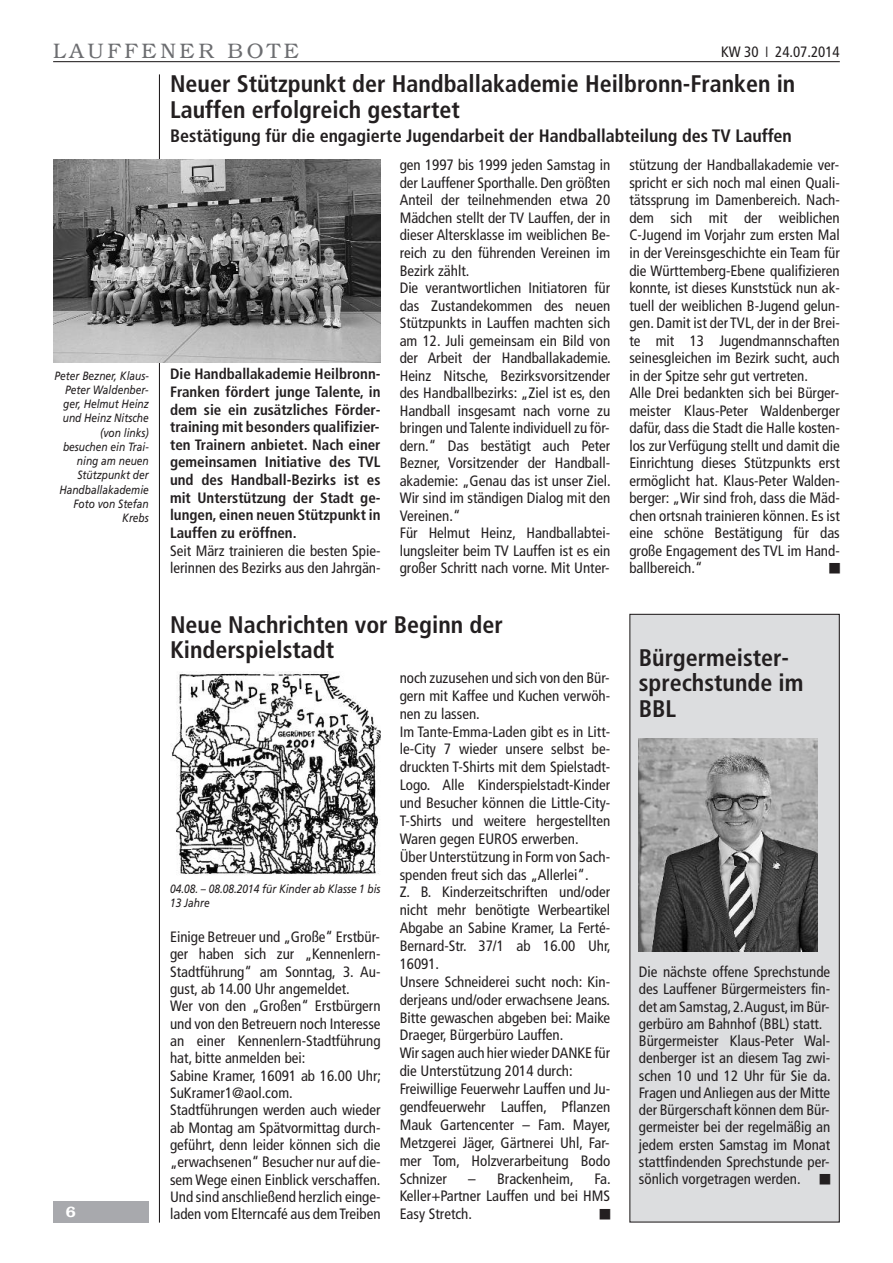
<style>
.page{position:relative;width:893px;height:1263px;background:#fff}
.page>*{position:absolute;margin:0;border:0;box-sizing:border-box;transform-origin:0 0}
.t1{font:700 condensed 24px/25.5px "Frutiger LT";color:#231f20}
.t2{font:300 21px "Bookman LT";letter-spacing:.175em;color:#6c6d70}
.t3{font:700 condensed 18px "Frutiger LT";color:#231f20}
.t4{font:condensed 15px/17.5px "Frutiger LT";color:#231f20}
.t5{font:700 condensed 15px/17.7px "Frutiger LT";color:#231f20;text-align:justify}
.t6{font:600 15px "Bookman LT";color:#fff}
.t7{font:italic 12px/14.2px "Frutiger LT";color:#231f20;text-align:right;scale:.85 1}
</style>
<div class="page">
<hr style="left:159px;top:74px;width:1px;height:1148px;background:#231f20">
<hr style="left:53px;top:61px;width:787px;height:1px;background:#231f20">
<div style="left:53px;top:1201px;width:96px;height:21px;background:#a8a9ad"></div>
<img style="left:53px;top:159px;width:328px;height:203px">
<img style="left:171px;top:672px;width:210px;height:203px">
<div style="left:630px;top:614px;width:209px;height:608px;background:#dcdddf"></div>
<div style="left:629px;top:614px;width:211px;height:608px;border:1px solid #231f20"></div>
<img style="left:639px;top:738px;width:178px;height:213px">
<h2 class="t2" style="left:53px;top:38px;width:247px">LAUFFENER BOTE</h2>
<p class="t4" style="left:721px;top:44px;width:120px">KW 30 ❘ 24.07.2014</p>
<h1 class="t1" style="left:170px;top:73px;width:627px">Neuer Stützpunkt der Handballakademie Heilbronn-Franken in<br>Lauffen erfolgreich gestartet</h1>
<p class="t3" style="left:170px;top:129px;width:623px">Bestätigung für die engagierte Jugendarbeit der Handballabteilung des TV Lauffen</p>
<p class="t4" style="left:400px;top:158px;width:213px">gen 1997 bis 1999 jeden Samstag in der Lauffener Sporthalle. Den größten Anteil der teilnehmenden etwa 20<br>Mädchen stellt der TV Lauffen, der in dieser Altersklasse im weiblichen Be&shy;reich zu den führenden Vereinen im Bezirk zählt.<br>Die verantwortlichen Initiatoren für das Zustandekommen des neuen Stützpunkts in Lauffen machten sich am 12. Juli gemeinsam ein Bild von der Arbeit der Handballakademie.<br>Heinz Nitsche, Bezirksvorsitzender des Handballbezirks: „Ziel ist es, den Handball insgesamt nach vorne zu bringen und Talente individuell zu för&shy;dern.“ Das bestätigt auch Peter Bezner, Vorsitzender der Handball&shy;akademie: „Genau das ist unser Ziel.<br>Wir sind im ständigen Dialog mit den Vereinen.“<br>Für Helmut Heinz, Handballabtei&shy;lungsleiter beim TV Lauffen ist es ein großer Schritt nach vorne. Mit Unter-</p>
<p class="t4" style="left:629px;top:158px;width:212px">stützung der Handballakademie ver&shy;spricht er sich noch mal einen Quali&shy;tätssprung im Damenbereich. Nach&shy;dem sich mit der weiblichen C-Jugend im Vorjahr zum ersten Mal in der Vereinsgeschichte ein Team für die Württemberg-Ebene qualifizieren konnte, ist dieses Kunststück nun ak&shy;tuell der weiblichen B-Jugend gelun&shy;gen. Damit ist der TVL, der in der Brei&shy;te mit 13 Jugendmannschaften seinesgleichen im Bezirk sucht, auch in der Spitze sehr gut vertreten.<br>Alle Drei bedankten sich bei Bürger&shy;meister Klaus-Peter Waldenberger dafür, dass die Stadt die Halle kosten&shy;los zur Verfügung stellt und damit die Einrichtung dieses Stützpunkts erst ermöglicht hat. Klaus-Peter Walden&shy;berger: „Wir sind froh, dass die Mäd&shy;chen ortsnah trainieren können. Es ist eine schöne Bestätigung für das große Engagement des TVL im Hand&shy;ballbereich.“</p>
<h1 class="t1" style="left:170px;top:613px;width:334px">Neue Nachrichten vor Beginn der<br>Kinderspielstadt</h1>
<p class="t7" style="left:55px;top:369px;width:112px">Peter Bezner, Klaus-<br>Peter Waldenber&shy;ger, Helmut Heinz und Heinz Nitsche (von links) besuchen ein Trai&shy;ning am neuen<br>Stützpunkt der<br>Handballakademie<br>Foto von Stefan<br>Krebs</p>
<p class="t5" style="left:170px;top:366px;width:212px">Die Handballakademie Heilbronn-Franken fördert junge Talente, in dem sie ein zusätzliches Förder&shy;training mit besonders qualifizier&shy;ten Trainern anbietet. Nach einer gemeinsamen Initiative des TVL und des Handball-Bezirks ist es mit Unterstützung der Stadt ge&shy;lungen, einen neuen Stützpunkt in Lauffen zu eröffnen.</p>
<p class="t4" style="left:170px;top:543px;width:212px">Seit März trainieren die besten Spie&shy;lerinnen des Bezirks aus den Jahrgän-</p>
<h1 class="t1" style="left:639px;top:647px;width:166px">Bürgermeister&shy;sprechstunde im<br>BBL</h1>
<p class="t4" style="left:400px;top:670px;width:213px">noch zuzusehen und sich von den Bür&shy;gern mit Kaffee und Kuchen verwöh&shy;nen zu lassen.<br>Im Tante-Emma-Laden gibt es in Litt&shy;le-City 7 wieder unsere selbst be&shy;druckten T-Shirts mit dem Spielstadt-<br>Logo. Alle Kinderspielstadt-Kinder und Besucher können die Little-City-<br>T-Shirts und weitere hergestellten<br>Waren gegen EUROS erwerben.<br>Über Unterstützung in Form von Sach&shy;spenden freut sich das „Allerlei“.<br>Z. B. Kinderzeitschriften und/oder nicht mehr benötigte Werbeartikel<br>Abgabe an Sabine Kramer, La Ferté-<br>Bernard-Str. 37/1 ab 16.00 Uhr,<br>16091.<br>Unsere Schneiderei sucht noch: Kin&shy;derjeans und/oder erwachsene Jeans.<br>Bitte gewaschen abgeben bei: Maike<br>Draeger, Bürgerbüro Lauffen.<br>Wirsagen auch hierwieder DANKE für die Unterstützung 2014 durch:<br>Freiwillige Feuerwehr Lauffen und Ju&shy;gendfeuerwehr Lauffen, Pflanzen<br>Mauk Gartencenter – Fam. Mayer,<br>Metzgerei Jäger, Gärtnerei Uhl, Far&shy;mer Tom, Holzverarbeitung Bodo<br>Schnizer</p>
<p class="t7" style="left:170px;top:882px;width:249px;text-align:left">04.08. – 08.08.2014 für Kinder ab Klasse 1 bis<br>13 Jahre</p>
<p class="t4" style="left:170px;top:929px;width:213px">Einige Betreuer und „Große“ Erstbür&shy;ger haben sich zur „Kennenlern-Stadtführung“ am Sonntag, 3. Au&shy;gust, ab 14.00 Uhr angemeldet.<br>Wer von den „Großen“ Erstbürgern und von den Betreuern noch Interesse an einer Kennenlern-Stadtführung hat, bitte anmelden bei:<br>Sabine Kramer, 16091 ab 16.00 Uhr; SuKramer1@aol.com.<br>Stadtführungen werden auch wieder ab Montag am Spätvormittag durch&shy;geführt, denn leider können sich die „erwachsenen“ Besucher nur auf die&shy;semWege einen Einblick verschaffen.<br>Und sind anschließend herzlich einge&shy;laden vom Elterncafé aus demTreiben</p>
<p class="t4" style="left:639px;top:964px;width:193px">Die nächste offene Sprechstunde des Lauffener Bürgermeisters fin&shy;det amSamstag,2.August,imBür&shy;gerbüro am Bahnhof (BBL) statt.<br>Bürgermeister Klaus-Peter Wal&shy;denberger ist an diesem Tag zwi&shy;schen 10 und 12 Uhr für Sie da.<br>Fragen undAnliegen aus der Mitte der Bürgerschaft können dem Bür&shy;germeister bei der regelmäßig an jedem ersten Samstag im Monat stattfindenden Sprechstunde per&shy;sönlich vorgetragen werden.</p>
<p class="t4" style="left:468px;top:1171px;width:107px">– Brackenheim,</p>
<p class="t4" style="left:400px;top:1170px;width:213px;text-align:justify;text-indent:195px">Fa.<br>Keller+Partner Lauffen und bei HMS Easy Stretch.</p>
<p class="t6" style="left:66px;top:1203px;width:11px">6</p>
</div>
